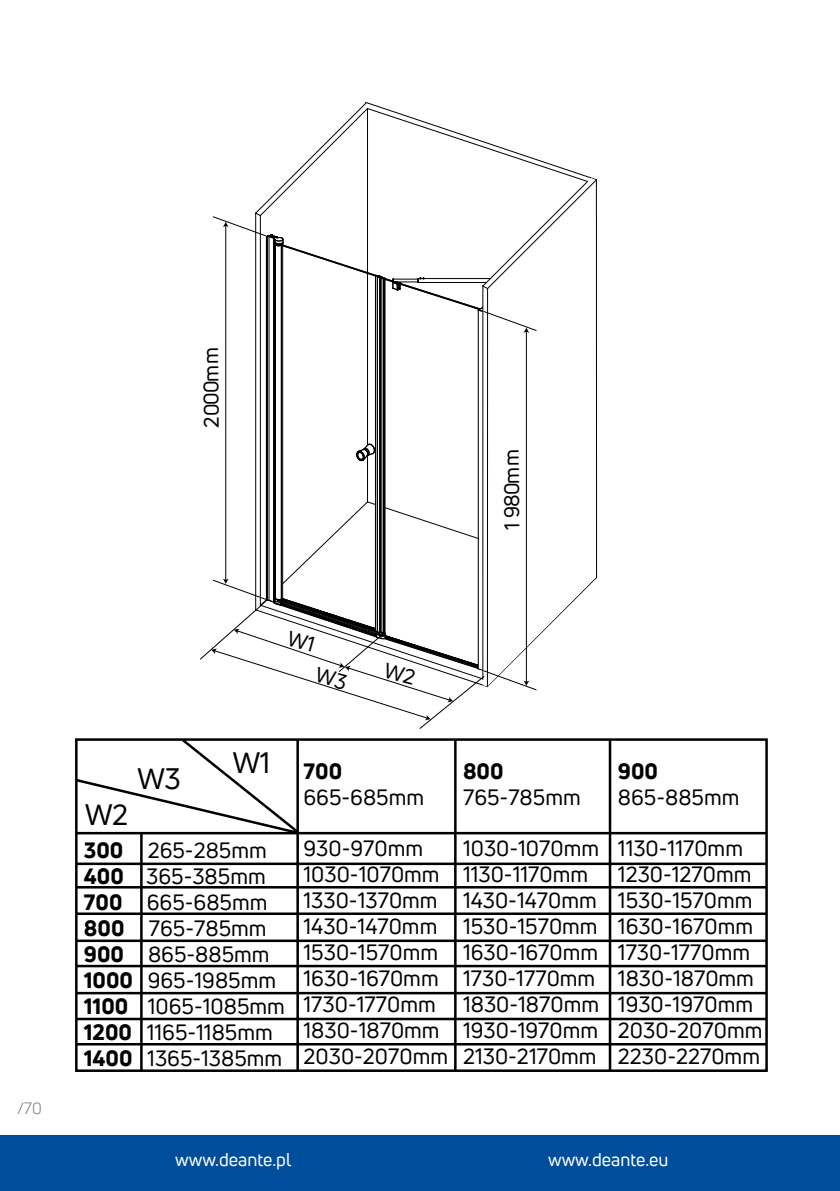
<style>
.page{position:relative;width:840px;height:1191px;background:#fff}
.page>*{position:absolute;margin:0;border:0;box-sizing:border-box;transform-origin:0 0}
.t1{font:28.8px "Uni Neue";color:#000}
.t2{font:21.6px/26px "Uni Neue";color:#000}
.t3{font:800 21.6px "Uni Neue";color:#000}
.t4{font:20.8px "Uni Neue";color:#000}
.t5{font:18px "Uni Neue";color:#fff}
.t6{font:16px "Uni Neue";color:#706f6f}
.s1{font-weight:800}
</style>
<div class="page">
<div style="left:0;top:1134px;width:839px;height:57px;background:#004e9b"></div>
<div style="left:75px;top:738px;width:692px;height:333px;border:3px solid #000"></div>
<hr style="left:76px;top:832px;width:689px;height:2px;background:#000">
<hr style="left:76px;top:862px;width:689px;height:3px;background:#000">
<hr style="left:76px;top:886px;width:689px;height:2px;background:#000">
<hr style="left:76px;top:912px;width:689px;height:3px;background:#000">
<hr style="left:76px;top:939px;width:689px;height:3px;background:#000">
<hr style="left:76px;top:964px;width:689px;height:3px;background:#000">
<hr style="left:76px;top:992px;width:689px;height:2px;background:#000">
<hr style="left:76px;top:1017px;width:689px;height:3px;background:#000">
<hr style="left:76px;top:1043px;width:689px;height:2px;background:#000">
<hr style="left:296px;top:739px;width:3px;height:331px;background:#000">
<hr style="left:140px;top:832px;width:2px;height:239px;background:#000">
<hr style="left:454px;top:739px;width:2px;height:332px;background:#000">
<hr style="left:608px;top:739px;width:3px;height:332px;background:#000">
<svg style="left:75px;top:738px;width:225px;height:97px"></svg>
<svg style="left:200px;top:101px;width:397px;height:628px"></svg>
<p class="t4" style="left:198px;top:428px;width:82px;rotate:-90deg">m0002 m</p>
<p class="t4" style="left:498px;top:530px;width:82px;rotate:-90deg">m0891 m</p>
<p class="t6" style="left:17px;top:1098px;width:26px">/70</p>
<h1 class="t1" style="left:85px;top:797px;width:44px">W2</h1>
<h1 class="t1" style="left:137px;top:761px;width:45px">W3</h1>
<h1 class="t1" style="left:233px;top:745px;width:39px">W1</h1>
<p class="t2" style="left:84px;top:836px;width:202px"><span class="s1">300</span> 265-285mm<br><span class="s1">400</span> 365-385mm<br><span class="s1">700</span> 665-685mm<br><span class="s1">800</span> 765-785mm<br><span class="s1">900</span> 865-885mm<br><span class="s1">1000</span> 965-1985mm<br><span class="s1">1100</span> 1065-1085mm<br><span class="s1">1200</span> 1165-1185mm<br><span class="s1">1400</span> 1365-1385mm</p>
<p class="t3" style="left:303px;top:756px;width:40px">700</p>
<p class="t2" style="left:303px;top:783px;width:122px">665-685mm</p>
<p class="t2" style="left:303px;top:835px;width:146px">930-970mm<br>1030-1070mm<br>1330-1370mm<br>1430-1470mm<br>1530-1570mm<br>1630-1670mm<br>1730-1770mm<br>1830-1870mm<br>2030-2070mm</p>
<p class="t3" style="left:463px;top:756px;width:42px">800</p>
<p class="t2" style="left:463px;top:783px;width:119px">765-785mm</p>
<p class="t2" style="left:463px;top:835px;width:137px">1030-1070mm<br>1130-1170mm<br>1430-1470mm<br>1530-1570mm<br>1630-1670mm<br>1730-1770mm<br>1830-1870mm<br>1930-1970mm<br>2130-2170mm</p>
<p class="t3" style="left:617px;top:756px;width:42px">900</p>
<p class="t2" style="left:617px;top:783px;width:123px">865-885mm</p>
<p class="t2" style="left:617px;top:835px;width:146px">1130-1170mm<br>1230-1270mm<br>1530-1570mm<br>1630-1670mm<br>1730-1770mm<br>1830-1870mm<br>1930-1970mm<br>2030-2070mm<br>2230-2270mm</p>
<p class="t5" style="left:175px;top:1148px;width:118px">www.deante.pl</p>
<p class="t5" style="left:547px;top:1148px;width:122px">www.deante.eu</p>
</div>
